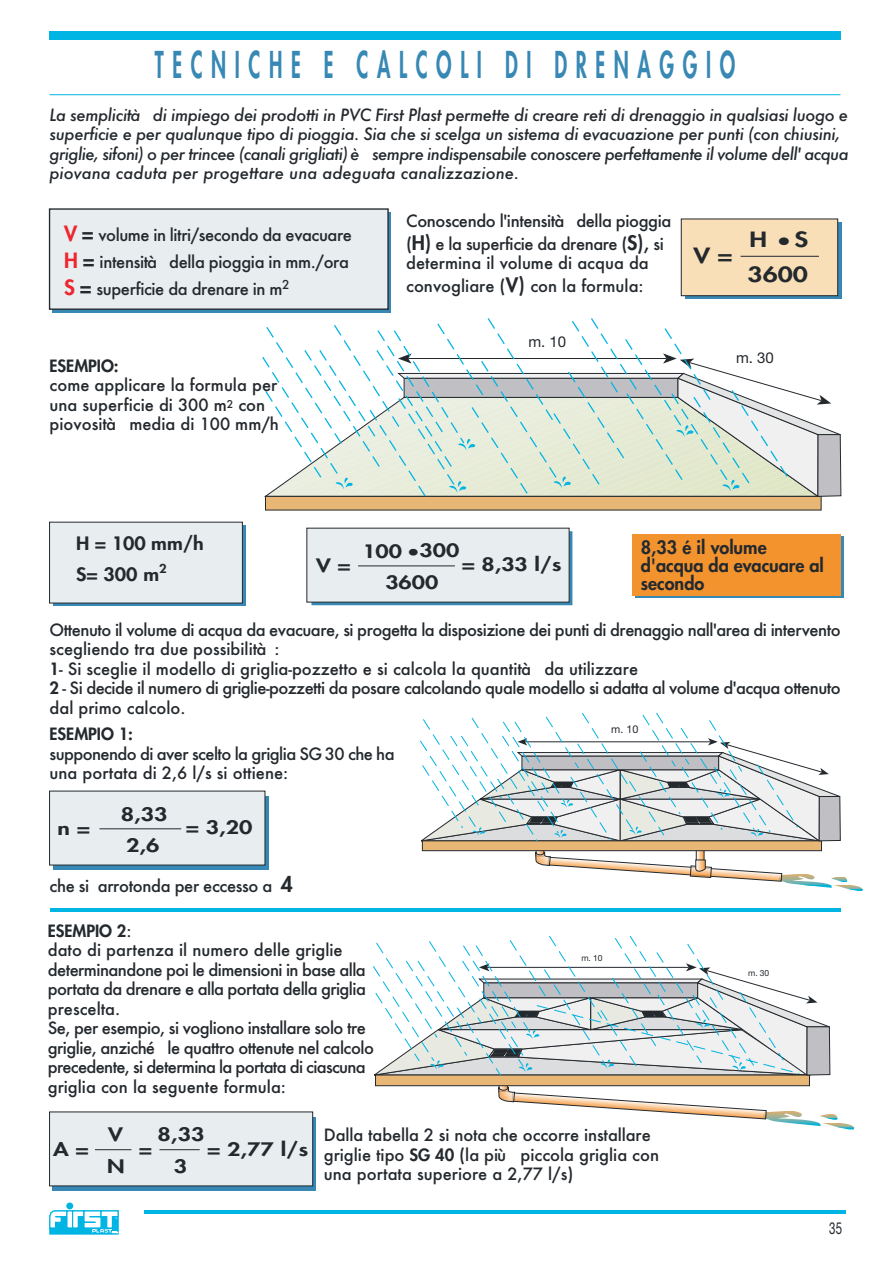
<style>
.page{position:relative;width:893px;height:1263px;background:#fff}
.page>*{position:absolute;margin:0;border:0;box-sizing:border-box;transform-origin:0 0}
.t1{font:800 36px "Futura";letter-spacing:.435em;color:#3788b4;scale:.55 1}
.t2{font:800 20.55px "Futura";color:#24292e;scale:1.27 1}
.t3{font:800 18.15px "Futura";color:#24292e;scale:1.27 1}
.t4{font:800 18px/18px "Futura";color:#24292e}
.t5{font:800 18px "Futura";color:#24292e;scale:1.27 1}
.t6{font:800 18px/31.7px "Futura";color:#24292e;scale:1.09 1}
.t7{font:500 16.5px/19.5px "Futura";letter-spacing:-.025em;color:#24292e}
.t8{font:italic 500 16.5px/19.5px "Futura";letter-spacing:-.02em;color:#24292e}
.t9{font:500 16.5px/19.5px "Futura";color:#24292e}
.t10{font:500 16.5px/19.5px "Futura";letter-spacing:-.005em;color:#24292e}
.t11{font:800 16.5px "Futura";color:#24292e}
.t12{font:16.5px "Helvetica Neue";color:#24292e;scale:.7 1}
.t13{font:15px "Helvetica Neue";color:#24292e}
.t14{font:800 12px "Futura";color:#24292e;scale:1.09 1}
.t15{font:10.8px "Helvetica Neue";color:#24292e}
.t16{font:8.55px "Helvetica Neue";color:#24292e}
.t17{font:700 2.55px "Optima";color:#fff}
.s1{font-weight:800;font-size:20.55px;color:#ed2630}
.s2{font-weight:800;font-size:20.55px}
.s3{font-weight:800;font-size:19.5px}
.s4{font-size:19.5px}
.s5{font-weight:800}
.s6{font-weight:800;font-size:21px}
</style>
<div class="page">
<div style="left:52px;top:212px;width:339px;height:100px;background:#3788b4"></div>
<svg style="left:635px;top:537px;width:208px;height:61px"></svg>
<div style="left:49px;top:208px;width:340px;height:102px;background:#e8eef0;border:1px solid #24292e"></div>
<div style="left:50px;top:31px;width:790px;height:9px;background:#00b4e3"></div>
<hr style="left:833px;top:889px;width:30px;height:1px;background:#3bb2c4">
<hr style="left:833px;top:890px;width:30px;height:1px;background:#00b4e3">
<svg style="left:420px;top:712px;width:297px;height:31px"></svg>
<svg style="left:421px;top:735px;width:442px;height:154px"></svg>
<svg style="left:685px;top:222px;width:156px;height:77px"></svg>
<div style="left:681px;top:219px;width:157px;height:77px;background:#f8dfb8;border:1px solid #24292e"></div>
<hr style="left:740px;top:256px;width:79px;height:1px;background:#24292e">
<hr style="left:822px;top:1127px;width:32px;height:1px;background:#3bb2c4">
<hr style="left:822px;top:1128px;width:32px;height:1px;background:#00b3d3">
<hr style="left:822px;top:1129px;width:32px;height:1px;background:#00b4e3">
<svg style="left:373px;top:936px;width:326px;height:32px"></svg>
<svg style="left:374px;top:960px;width:480px;height:167px"></svg>
<svg style="left:53px;top:796px;width:215px;height:74px"></svg>
<div style="left:49px;top:791px;width:216px;height:74px;background:#e8eef0"></div>
<hr style="left:99px;top:828px;width:82px;height:1px;background:#24292e">
<svg style="left:53px;top:1117px;width:263px;height:74px;background:#3580a9"></svg>
<div style="left:49px;top:1112px;width:264px;height:74px;background:#e8eef0"></div>
<hr style="left:95px;top:1149px;width:36px;height:1px;background:#24292e">
<hr style="left:159px;top:1149px;width:41px;height:1px;background:#24292e">
<div style="left:53px;top:525px;width:193px;height:81px;background:#3788b4"></div>
<div style="left:49px;top:522px;width:194px;height:82px;background:#e8eef0"></div>
<svg style="left:311px;top:530px;width:261px;height:75px"></svg>
<div style="left:306px;top:528px;width:263px;height:75px;background:#e8eef0;border:1px solid #24292e"></div>
<hr style="left:358px;top:565px;width:97px;height:1px;background:#24292e">
<div style="left:265px;top:496px;width:556px;height:14px;background:#e8b776"></div>
<svg style="left:262px;top:318px;width:417px;height:181px"></svg>
<svg style="left:265px;top:349px;width:577px;height:149px"></svg>
<div style="left:632px;top:534px;width:208px;height:61px;background:#f3932e"></div>
<hr style="left:50px;top:908px;width:790px;height:4px;background:#00b4e3">
<hr style="left:50px;top:94px;width:790px;height:1px;background:#00b4e3">
<svg style="left:66px;top:1203px;width:7px;height:6px"></svg>
<svg style="left:49px;top:1210px;width:70px;height:25px"></svg>
<hr style="left:144px;top:1211px;width:701px;height:3px;background:#00b4e3">
<h1 class="t1" style="left:155px;top:48px;width:1057px">TECNICHE E CALCOLI DI DRENAGGIO</h1>
<p class="t8" style="left:50px;top:106px;width:800px">La semplicità di impiego dei prodotti in PVC First Plast permette di creare reti di drenaggio in qualsiasi luogo e superficie e per qualunque tipo di pioggia. Sia che si scelga un sistema di evacuazione per punti (con chiusini, griglie, sifoni) o per trincee (canali grigliati) è sempre indispensabile conoscere perfettamente il volume dell' acqua piovana caduta per progettare una adeguata canalizzazione.</p>
<p class="t7" style="left:64px;top:223px;width:289px;line-height:27px"><span class="s1">V</span> <span class="s2">=</span> volume in litri/secondo da evacuare<br><span class="s1">H</span> <span class="s2">=</span> intensità della pioggia in mm./ora<br><span class="s1">S</span> <span class="s2">=</span> superficie da drenare in m<sup>2</sup></p>
<p class="t11" style="left:50px;top:358px;width:71px">ESEMPIO:</p>
<p class="t9" style="left:50px;top:377px;width:231px">come applicare la formula per una superficie di 300 m<sup>2</sup> con piovosità media di 100 mm/h</p>
<p class="t7" style="left:406px;top:211px;width:267px;line-height:22.5px">Conoscendo l'intensità della pioggia (<span class="s3">H</span><span class="s4">)</span> e la superficie da drenare (<span class="s3">S</span><span class="s4">),</span> si</p>
<p class="t9" style="left:406px;top:253px;width:244px;line-height:22.5px">determina il volume di acqua da convogliare (<span class="s3">V</span><span class="s4">)</span> con la formula:</p>
<p class="t13" style="left:528px;top:336px;width:39px">m. 10</p>
<p class="t2" style="left:693px;top:246px;width:32px">V =</p>
<p class="t2" style="left:749px;top:230px;width:48px">H •S</p>
<p class="t2" style="left:747px;top:265px;width:49px">3600</p>
<p class="t13" style="left:736px;top:353px;width:39px">m. 30</p>
<p class="t6" style="left:76px;top:529px;width:119px">H = 100 mm/h<br>S= 300 m</p>
<p class="t4" style="left:641px;top:540px;width:185px">8,33 é il volume d'acqua da evacuare al secondo</p>
<p class="t7" style="left:50px;top:622px;width:793px">Ottenuto il volume di acqua da evacuare, si progetta la disposizione dei punti di drenaggio nall'area di intervento scegliendo tra due possibilità:<br><span class="s5">1</span>- Si sceglie il modello di griglia-pozzetto e si calcola la quantità da utilizzare<br><span class="s5">2</span> - Si decide il numero di griglie-pozzetti da posare calcolando quale modello si adatta al volume d'acqua ottenuto dal primo calcolo.</p>
<p class="t5" style="left:362px;top:543px;width:78px">100 •300</p>
<p class="t5" style="left:462px;top:556px;width:80px">= 8,33 l/s</p>
<p class="t5" style="left:316px;top:557px;width:29px">V =</p>
<p class="t14" style="left:159px;top:563px;width:8px">2</p>
<p class="t5" style="left:385px;top:574px;width:43px">3600</p>
<p class="t11" style="left:50px;top:726px;width:85px">ESEMPIO 1:</p>
<p class="t7" style="left:50px;top:745px;width:347px">supponendo di aver scelto la griglia SG 30 che ha una portata di 2,6 l/s si ottiene:</p>
<p class="t3" style="left:58px;top:819px;width:27px">n =</p>
<p class="t3" style="left:121px;top:805px;width:38px">8,33</p>
<p class="t3" style="left:126px;top:836px;width:28px">2,6</p>
<p class="t3" style="left:186px;top:819px;width:54px">= 3,20</p>
<p class="t7" style="left:50px;top:878px;width:245px">che si arrotonda per eccesso a <span class="s6">4</span></p>
<p class="t7" style="left:48px;top:922px;width:328px"><span class="s5">ESEMPIO 2</span>:<br>dato di partenza il numero delle griglie determinandone poi le dimensioni in base alla portata da drenare e alla portata della griglia prescelta.<br>Se, per esempio, si vogliono installare solo tre griglie, anziché le quattro ottenute nel calcolo precedente, si determina la portata di ciascuna griglia con la seguente formula:</p>
<p class="t15" style="left:611px;top:726px;width:29px">m. 10</p>
<p class="t16" style="left:581px;top:955px;width:23px">m. 10</p>
<p class="t3" style="left:53px;top:1140px;width:30px">A =</p>
<p class="t3" style="left:108px;top:1126px;width:13px">V</p>
<p class="t3" style="left:107px;top:1157px;width:15px">N</p>
<p class="t3" style="left:158px;top:1126px;width:38px">8,33</p>
<p class="t3" style="left:207px;top:1140px;width:81px">= 2,77 l/s</p>
<p class="t3" style="left:139px;top:1140px;width:12px">=</p>
<p class="t3" style="left:174px;top:1157px;width:12px">3</p>
<p class="t17" style="left:116px;top:1217px;width:3px">®</p>
<p class="t10" style="left:324px;top:1127px;width:337px">Dalla tabella 2 si nota che occorre installare griglie tipo <span class="s5">SG 40</span> (la più piccola griglia con</p>
<p class="t9" style="left:324px;top:1166px;width:251px">una portata superiore a 2,77 l/s)</p>
<p class="t16" style="left:748px;top:970px;width:23px">m. 30</p>
<p class="t12" style="left:829px;top:1222px;width:20px">35</p>
</div>
